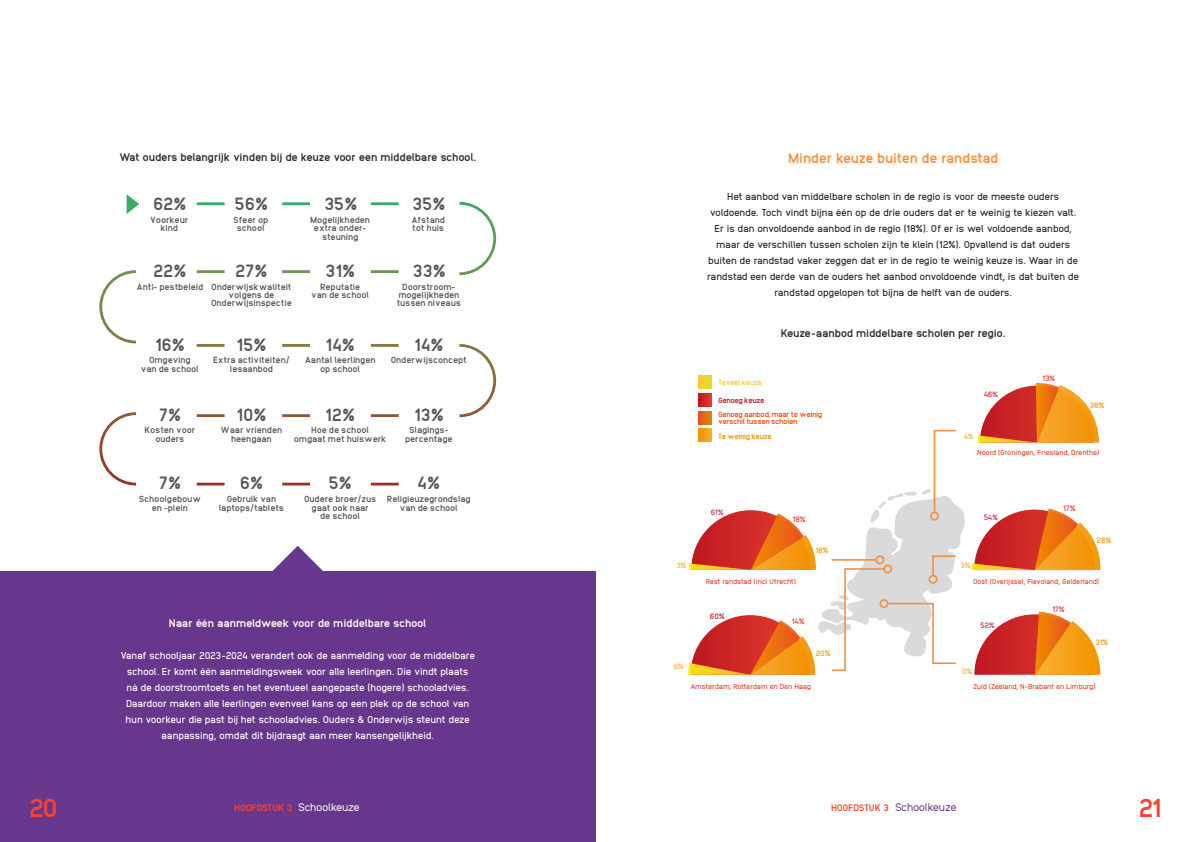
<style>
.page{position:relative;width:1191px;height:842px;background:#fff}
.page>*{position:absolute;margin:0;border:0;box-sizing:border-box;transform-origin:0 0}
.t1{font:800 26px "Anodina";color:#ff422e}
.t2{font:800 17.8px "Anodina";letter-spacing:-.02em;color:#575756}
.t3{font:800 14px "Anodina";letter-spacing:-.03em;color:#ff8f36}
.t4{font:800 11px "Anodina";letter-spacing:-.03em;color:#2b2b2b}
.t5{font:800 11px "Anodina";letter-spacing:-.03em;color:#fff}
.t6{font:11px "Anodina";letter-spacing:-.03em;color:#fff}
.t7{font:11px "Anodina";letter-spacing:-.03em;color:#66378d}
.t8{font:700 10px/16px "Anodina";letter-spacing:-.03em;color:#2b2b2b;text-align:center}
.t9{font:700 10px/16px "Anodina";letter-spacing:-.03em;color:#fff;text-align:center}
.t10{font:800 8.9px/8.4px "Anodina";letter-spacing:-.02em;color:#575756;text-align:center}
.t11{font:700 7.9px "Anodina";letter-spacing:-.03em;color:#e7332a}
.t12{font:700 7.9px "Anodina";letter-spacing:-.03em;color:#f39200}
.t13{font:700 7.9px "Anodina";color:#f9b234}
.t14{font:700 7.9px "Anodina";color:#be1622}
.t15{font:800 7.6px/7.6px "Anodina";letter-spacing:-.05em;color:#e94e1b}
.t16{font:800 7.6px "Anodina";letter-spacing:-.05em;color:#f39200}
.t17{font:800 7.6px "Anodina";letter-spacing:-.05em;color:#fdc833}
.t18{font:800 7.6px "Anodina";letter-spacing:-.05em;color:#be1622}
.t19{font:700 7.3px "Anodina";letter-spacing:-.03em;color:#e8422e}
.s1{font-weight:800;font-size:9.4px;color:#ff422e}
</style>
<div class="page">
<svg style="left:99px;top:194px;width:397px;height:291px"></svg>
<div style="left:0;top:571px;width:595px;height:271px;background:#66378d"></div>
<svg style="left:272px;top:546px;width:51px;height:25px"></svg>
<svg style="left:688px;top:376px;width:276px;height:299px"></svg>
<svg style="left:971px;top:508px;width:129px;height:62px"></svg>
<svg style="left:974px;top:612px;width:126px;height:63px"></svg>
<svg style="left:977px;top:383px;width:122px;height:60px"></svg>
<p class="t4" style="left:119px;top:149px;width:359px">Wat ouders belangrijk vinden bij de keuze voor een middelbare school.</p>
<h2 class="t2" style="left:153px;top:191px;width:35px">62%</h2>
<p class="t10" style="left:150px;top:215px;width:40px">Voorkeur kind</p>
<h2 class="t2" style="left:235px;top:191px;width:35px">56%</h2>
<p class="t10" style="left:233px;top:215px;width:37px">Sfeer op school</p>
<h2 class="t2" style="left:324px;top:191px;width:35px">35%</h2>
<p class="t10" style="left:310px;top:215px;width:61px">Mogelijkheden extra onder&shy;steuning</p>
<h2 class="t2" style="left:412px;top:191px;width:35px">35%</h2>
<p class="t10" style="left:411px;top:215px;width:35px;text-align:left">Afstand tot huis</p>
<h2 class="t2" style="left:153px;top:258px;width:35px">22%</h2>
<p class="t10" style="left:136px;top:282px;width:68px">Anti- pestbeleid</p>
<h2 class="t2" style="left:235px;top:258px;width:34px">27%</h2>
<p class="t10" style="left:211px;top:282px;width:82px">Onderwijskwaliteit volgens de<br>Onderwijsinspectie</p>
<h2 class="t2" style="left:325px;top:258px;width:32px">31%</h2>
<p class="t10" style="left:311px;top:282px;width:60px">Reputatie van de school</p>
<h2 class="t2" style="left:413px;top:258px;width:35px">33%</h2>
<p class="t10" style="left:397px;top:282px;width:66px">Doorstroom&shy;mogelijkheden tussen niveaus</p>
<h2 class="t2" style="left:155px;top:332px;width:32px">16%</h2>
<p class="t10" style="left:141px;top:356px;width:60px">Omgeving van de school</p>
<h2 class="t2" style="left:236px;top:332px;width:32px">15%</h2>
<p class="t10" style="left:213px;top:356px;width:78px">Extra activiteiten/ lesaanbod</p>
<h2 class="t2" style="left:325px;top:332px;width:32px">14%</h2>
<p class="t10" style="left:305px;top:356px;width:72px">Aantal leerlingen op school</p>
<h2 class="t2" style="left:414px;top:332px;width:32px">14%</h2>
<p class="t10" style="left:391px;top:356px;width:78px">Onderwijsconcept</p>
<h2 class="t2" style="left:159px;top:402px;width:24px">7%</h2>
<p class="t10" style="left:144px;top:426px;width:53px">Kosten voor ouders</p>
<h2 class="t2" style="left:159px;top:470px;width:24px">7%</h2>
<p class="t10" style="left:139px;top:494px;width:64px">Schoolgebouw en -plein</p>
<h2 class="t2" style="left:236px;top:402px;width:32px">10%</h2>
<p class="t10" style="left:221px;top:426px;width:63px">Waar vrienden heengaan</p>
<h2 class="t2" style="left:325px;top:402px;width:32px">12%</h2>
<p class="t10" style="left:294px;top:426px;width:94px">Hoe de school<br>omgaat met huiswerk</p>
<h2 class="t2" style="left:414px;top:402px;width:32px">13%</h2>
<p class="t10" style="left:405px;top:426px;width:49px">Slagings&shy;percentage</p>
<h2 class="t2" style="left:240px;top:470px;width:25px">6%</h2>
<p class="t10" style="left:219px;top:494px;width:67px">Gebruik van laptops/tablets</p>
<h2 class="t2" style="left:328px;top:470px;width:25px">5%</h2>
<p class="t10" style="left:304px;top:494px;width:74px">Oudere broer/zus gaat ook naar<br>de school</p>
<h2 class="t2" style="left:417px;top:470px;width:25px">4%</h2>
<p class="t10" style="left:387px;top:494px;width:85px">Religieuzegrondslag van de school</p>
<p class="t5" style="left:169px;top:615px;width:259px">Naar één aanmeldweek voor de middelbare school</p>
<p class="t9" style="left:120px;top:647px;width:356px">Vanaf schooljaar 2023-2024 verandert ook de aanmelding voor de middelbare school. Er komt één aanmeldingsweek voor alle leerlingen. Die vindt plaats ná de doorstroomtoets en het eventueel aangepaste (hogere) schooladvies.<br>Daardoor maken alle leerlingen evenveel kans op een plek op de school van hun voorkeur die past bij het schooladvies. Ouders &amp; Onderwijs steunt deze aanpassing, omdat dit bijdraagt aan meer kansengelijkheid.</p>
<h3 class="t3" style="left:788px;top:148px;width:212px">Minder keuze buiten de randstad</h3>
<p class="t8" style="left:707px;top:188px;width:373px">Het aanbod van middelbare scholen in de regio is voor de meeste ouders voldoende. Toch vindt bijna één op de drie ouders dat er te weinig te kiezen valt.<br>Er is dan onvoldoende aanbod in de regio (18%). Of er is wel voldoende aanbod, maar de verschillen tussen scholen zijn te klein (12%). Opvallend is dat ouders buiten de randstad vaker zeggen dat er in de regio te weinig keuze is. Waar in de randstad een derde van de ouders het aanbod onvoldoende vindt, is dat buiten de randstad opgelopen tot bijna de helft van de ouders.</p>
<p class="t4" style="left:780px;top:325px;width:226px">Keuze-aanbod middelbare scholen per regio.</p>
<p class="t17" style="left:718px;top:376px;width:46px">Teveel keuze</p>
<p class="t18" style="left:718px;top:395px;width:48px">Genoeg keuze</p>
<p class="t16" style="left:718px;top:431px;width:55px">Te weinig keuze</p>
<p class="t15" style="left:718px;top:410px;width:106px">Genoeg aanbod, maar te weinig verschil tussen scholen</p>
<p class="t13" style="left:963px;top:430px;width:12px">4%</p>
<p class="t11" style="left:1042px;top:372px;width:15px">13%</p>
<p class="t12" style="left:1089px;top:399px;width:16px">38%</p>
<p class="t13" style="left:676px;top:559px;width:12px">3%</p>
<p class="t13" style="left:673px;top:660px;width:12px">6%</p>
<p class="t14" style="left:710px;top:506px;width:15px">61%</p>
<p class="t11" style="left:792px;top:513px;width:15px">18%</p>
<p class="t19" style="left:706px;top:576px;width:92px">Rest randstad (incl Utrecht)</p>
<p class="t12" style="left:815px;top:545px;width:15px">18%</p>
<p class="t14" style="left:710px;top:610px;width:16px">60%</p>
<p class="t11" style="left:791px;top:616px;width:15px">14%</p>
<p class="t12" style="left:816px;top:647px;width:16px">20%</p>
<p class="t19" style="left:690px;top:681px;width:122px">Amsterdam, Rotterdam en Den Haag</p>
<p class="t19" style="left:977px;top:448px;width:124px">Noord (Groningen, Friesland, Drenthe)</p>
<p class="t13" style="left:960px;top:560px;width:12px">3%</p>
<p class="t11" style="left:1062px;top:503px;width:14px">17%</p>
<p class="t12" style="left:1096px;top:535px;width:16px">26%</p>
<p class="t19" style="left:973px;top:576px;width:128px">Oost (Overijssel, Flevoland, Gelderland)</p>
<p class="t11" style="left:1052px;top:603px;width:14px">17%</p>
<p class="t12" style="left:1095px;top:637px;width:15px">31%</p>
<p class="t13" style="left:962px;top:666px;width:12px">0%</p>
<p class="t19" style="left:973px;top:681px;width:124px">Zuid (Zeeland, N-Brabant en Limburg)</p>
<h1 class="t1" style="left:29px;top:789px;width:30px">20</h1>
<h1 class="t1" style="left:1138px;top:789px;width:25px">21</h1>
<p class="t6" style="left:234px;top:799px;width:127px"><span class="s1">HOOFDSTUK 3</span> Schoolkeuze</p>
<p class="t7" style="left:831px;top:799px;width:127px"><span class="s1">HOOFDSTUK 3</span> Schoolkeuze</p>
</div>
